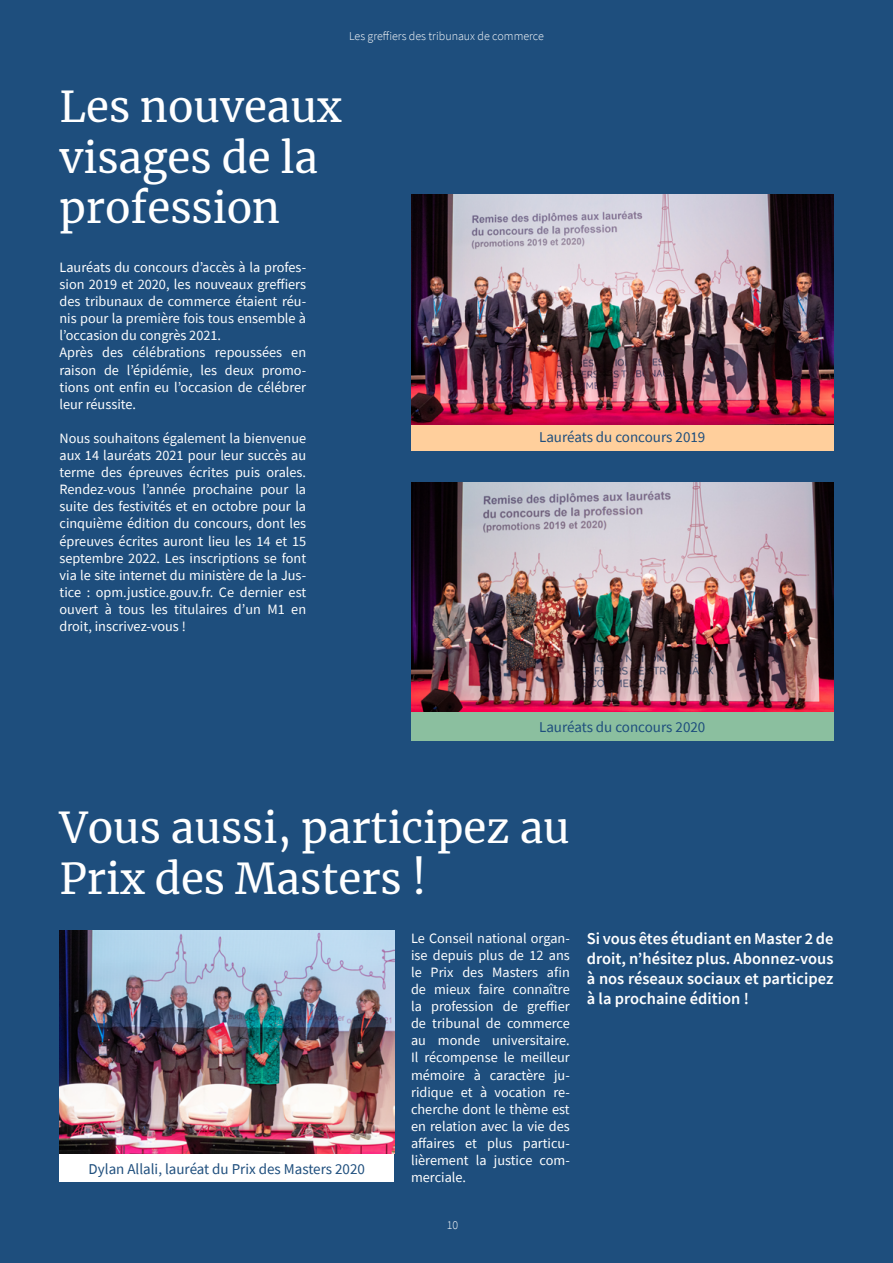
<style>
.page{position:relative;width:893px;height:1263px;background:#1e4e7d}
.page>*{position:absolute;margin:0;border:0;box-sizing:border-box;transform-origin:0 0}
.t1{font:42px/50.4px "Merriweather";color:#fff}
.t2{font:600 16.5px/19.8px "Source Sans Pro";color:#fff;text-align:justify}
.t3{font:15px "Source Sans Pro";color:#1e4e7d}
.t4{font:14.25px/17.1px "Source Sans Pro";color:#fff;text-align:justify}
.t5{font:300 12px "Source Sans Pro";color:#fff}
</style>
<div class="page">
<div style="left:411px;top:422px;width:422px;height:28px;background:#ffcf9c"></div>
<div style="left:411px;top:712px;width:422px;height:28px;background:#8bbf9f"></div>
<div style="left:60px;top:1154px;width:334px;height:28px;background:#fff"></div>
<img style="left:411px;top:194px;width:422px;height:230px">
<img style="left:411px;top:482px;width:422px;height:230px">
<img style="left:60px;top:931px;width:334px;height:223px">
<p class="t5" style="left:349px;top:28px;width:196px">Les greffiers des tribunaux de commerce</p>
<h1 class="t1" style="left:60px;top:80px;width:284px">Les nouveaux visages de la profession</h1>
<p class="t4" style="left:60px;top:259px;width:248px;text-align:left">Lauréats du concours d’accès à la profes&shy;sion 2019 et 2020, les nouveaux greffiers des tribunaux de commerce étaient réu&shy;nis pour la première fois tous ensemble à l’occasion du congrès 2021.<br>Après des célébrations repoussées en raison de l’épidémie, les deux promo&shy;tions ont enfin eu l’occasion de célébrer leur réussite.</p>
<p class="t4" style="left:60px;top:430px;width:248px">Nous souhaitons également la bienvenue aux 14 lauréats 2021 pour leur succès au terme des épreuves écrites puis orales.<br>Rendez-vous l’année prochaine pour la suite des festivités et en octobre pour la cinquième édition du concours, dont les épreuves écrites auront lieu les 14 et 15 septembre 2022. Les inscriptions se font via le site internet du ministère de la Jus&shy;tice : opm.justice.gouv.fr. Ce dernier est ouvert à tous les titulaires d’un M1 en droit, inscrivez-vous !</p>
<p class="t3" style="left:539px;top:427px;width:168px">Lauréats du concours 2019</p>
<p class="t3" style="left:539px;top:717px;width:168px">Lauréats du concours 2020</p>
<h1 class="t1" style="left:60px;top:802px;width:512px">Vous aussi, participez au<br>Prix des Masters !</h1>
<p class="t3" style="left:89px;top:1159px;width:278px">Dylan Allali, lauréat du Prix des Masters 2020</p>
<p class="t4" style="left:411px;top:929px;width:160px">Le Conseil national organ&shy;ise depuis plus de 12 ans le Prix des Masters afin de mieux faire connaître la profession de greffier de tribunal de commerce au monde universitaire.<br>Il récompense le meilleur mémoire à caractère ju&shy;ridique et à vocation re&shy;cherche dont le thème est en relation avec la vie des affaires et plus particu&shy;lièrement la justice com&shy;merciale.</p>
<p class="t2" style="left:587px;top:929px;width:248px">Si vous êtes étudiant en Master 2 de droit, n’hésitez plus. Abonnez-vous à nos réseaux sociaux et participez à la prochaine édition !</p>
<p class="t5" style="left:447px;top:1218px;width:13px">10</p>
</div>
